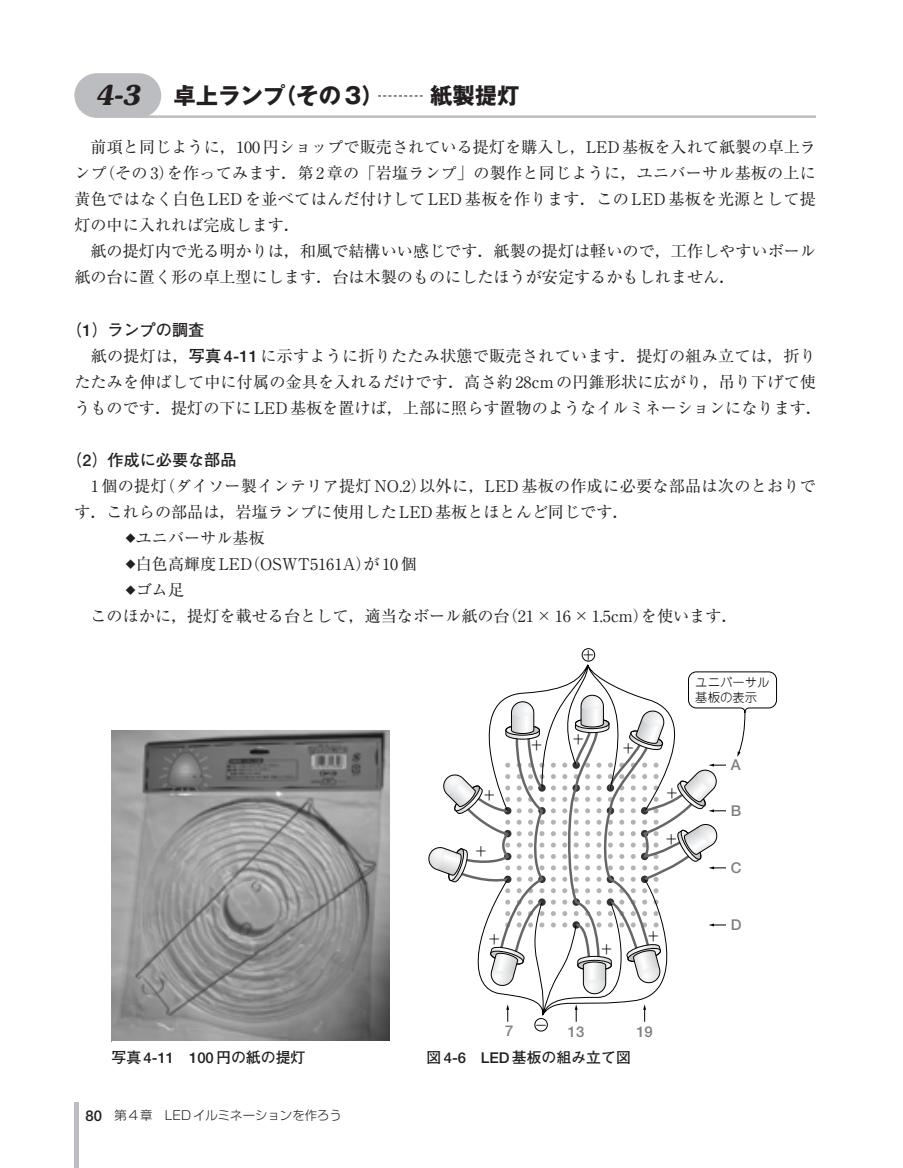
<style>
.page{position:relative;width:903px;height:1168px;background:#fff}
.page>*{position:absolute;margin:0;border:0;box-sizing:border-box;transform-origin:0 0}
.t1{font:700 22.4px "Gothic MB101";color:#231f20}
.t2{font:16.1px/26.1px "Ryumin";color:#231f20}
.t3{font:700 16.1px "Futo Go B101";color:#231f20}
.t4{font:700 14.88px "Futo Go B101";color:#231f20}
.t5{font:700 14.88px "Futo Go B101";color:#808080}
.t6{font:300 12.6px "Jun 101";color:#000}
.t7{font:300 12.42px "Shin Go";color:#231f20}
.t8{font:300 12.42px/14.9px "Jun 101";color:#000}
.s1{font-family:"Souvenir";font-weight:600;font-style:italic;font-size:27.3px}
.s2{font-family:"Ryumin Num"}
.s3{font-family:"Futo Go B101";font-weight:700}
.s4{font-size:9.97px}
.s5{font-family:"Helvetica Neue";font-weight:500;font-size:14.88px}
</style>
<div class="page">
<hr style="left:136px;top:115px;width:680px;height:3px;background:#bcbdc0">
<div style="left:74px;top:73px;width:87px;height:45px;background:#bcbdc0;border-radius:22px"></div>
<svg style="left:378px;top:95px;width:45px;height:1px"></svg>
<div style="left:74px;top:1101px;width:5px;height:66px;background:#bcbdc0"></div>
<img style="left:112px;top:730px;width:277px;height:310px">
<div style="left:582px;top:648px;width:13px;height:13px;border:1px solid #000;border-radius:50%"></div>
<div style="left:535px;top:1018px;width:13px;height:13px;border:1px solid #000;border-radius:50%"></div>
<svg style="left:428px;top:664px;width:349px;height:358px"></svg>
<h1 class="t1" style="left:95px;top:87px;width:290px"><span class="s1">4-3</span> 卓上ランプ（その 3）</h1>
<h1 class="t1" style="left:430px;top:87px;width:91px">紙製提灯</h1>
<p class="t2" style="left:74px;top:136px;width:743px;text-align:justify;text-indent:16px">前項と同じように，100円ショップで販売されている提灯を購入し，LED基板を入れて紙製の卓上ランプ<span class="s2">(</span>その 3<span class="s2">)</span>を作ってみます．第 2章の「岩塩ランプ」の製作と同じように，ユニバーサル基板の上に黄色ではなく白色 LEDを並べてはんだ付けして LED基板を作ります．この LED基板を光源として提灯の中に入れれば完成します．</p>
<p class="t2" style="left:74px;top:240px;width:743px;text-indent:16px">紙の提灯内で光る明かりは，和風で結構いい感じです．紙製の提灯は軽いので，工作しやすいボール紙の台に置く形の卓上型にします．台は木製のものにしたほうが安定するかもしれません．</p>
<p class="t3" style="left:66px;top:323px;width:139px">（1）ランプの調査</p>
<p class="t2" style="left:74px;top:344px;width:749px;text-indent:16px">紙の提灯は，<span class="s3">写真 4-11</span>に示すように折りたたみ状態で販売されています．提灯の組み立ては，折りたたみを伸ばして中に付属の金具を入れるだけです．高さ約 28cmの円錐形状に広がり，吊り下げて使うものです．提灯の下に LED基板を置けば，上部に照らす置物のようなイルミネーションになります．</p>
<p class="t3" style="left:66px;top:453px;width:172px">（2）作成に必要な部品</p>
<p class="t2" style="left:74px;top:475px;width:743px;text-indent:16px">1個の提灯<span class="s2">(</span>ダイソー製インテリア提灯 NO.2<span class="s2">)</span>以外に，LED基板の作成に必要な部品は次のとおりです．これらの部品は，岩塩ランプに使用した LED基板とほとんど同じです．</p>
<p class="t2" style="left:126px;top:527px;width:140px"><span class="s4">◆</span>ユニバーサル基板</p>
<p class="t2" style="left:126px;top:553px;width:292px"><span class="s4">◆</span>白色高輝度 LED<span class="s2">(</span>OSWT5161A<span class="s2">)</span>が 10個</p>
<p class="t2" style="left:91px;top:579px;width:649px;text-indent:35px"><span class="s4">◆</span>ゴム足<br>このほかに，提灯を載せる台として，適当なボール紙の台<span class="s2">(</span>21× 16× 1.5cm<span class="s2">)</span>を使います．</p>
<p class="t4" style="left:112px;top:1052px;width:195px">写真 4-11 100円の紙の提灯</p>
<p class="t7" style="left:86px;top:1110px;width:258px"><span class="s5">80</span> 第 4章　LEDイルミネーションを作ろう</p>
<p class="t8" style="left:483px;top:789px;width:14px">＋</p>
<p class="t8" style="left:475px;top:845px;width:14px">＋</p>
<p class="t8" style="left:488px;top:933px;width:14px">＋</p>
<p class="t8" style="left:530px;top:739px;width:14px">＋</p>
<p class="t6" style="left:582px;top:650px;width:14px">＋</p>
<p class="t8" style="left:572px;top:733px;width:14px">＋</p>
<p class="t8" style="left:622px;top:743px;width:14px">＋</p>
<p class="t8" style="left:666px;top:787px;width:14px">＋</p>
<p class="t8" style="left:665px;top:833px;width:14px">＋</p>
<p class="t8" style="left:600px;top:943px;width:14px">＋</p>
<p class="t8" style="left:647px;top:930px;width:14px">＋</p>
<p class="t8" style="left:695px;top:676px;width:76px">ユニバーサル基板の表示</p>
<p class="t5" style="left:731px;top:758px;width:11px">A</p>
<p class="t5" style="left:731px;top:804px;width:12px">B</p>
<p class="t5" style="left:731px;top:861px;width:12px">C</p>
<p class="t5" style="left:731px;top:918px;width:12px">D</p>
<p class="t6" style="left:535px;top:1020px;width:14px">－</p>
<p class="t5" style="left:505px;top:1025px;width:10px">7</p>
<p class="t5" style="left:568px;top:1025px;width:18px">13</p>
<p class="t5" style="left:636px;top:1025px;width:18px">19</p>
<p class="t4" style="left:427px;top:1052px;width:206px">図 4-6 LED基板の組み立て図</p>
</div>
